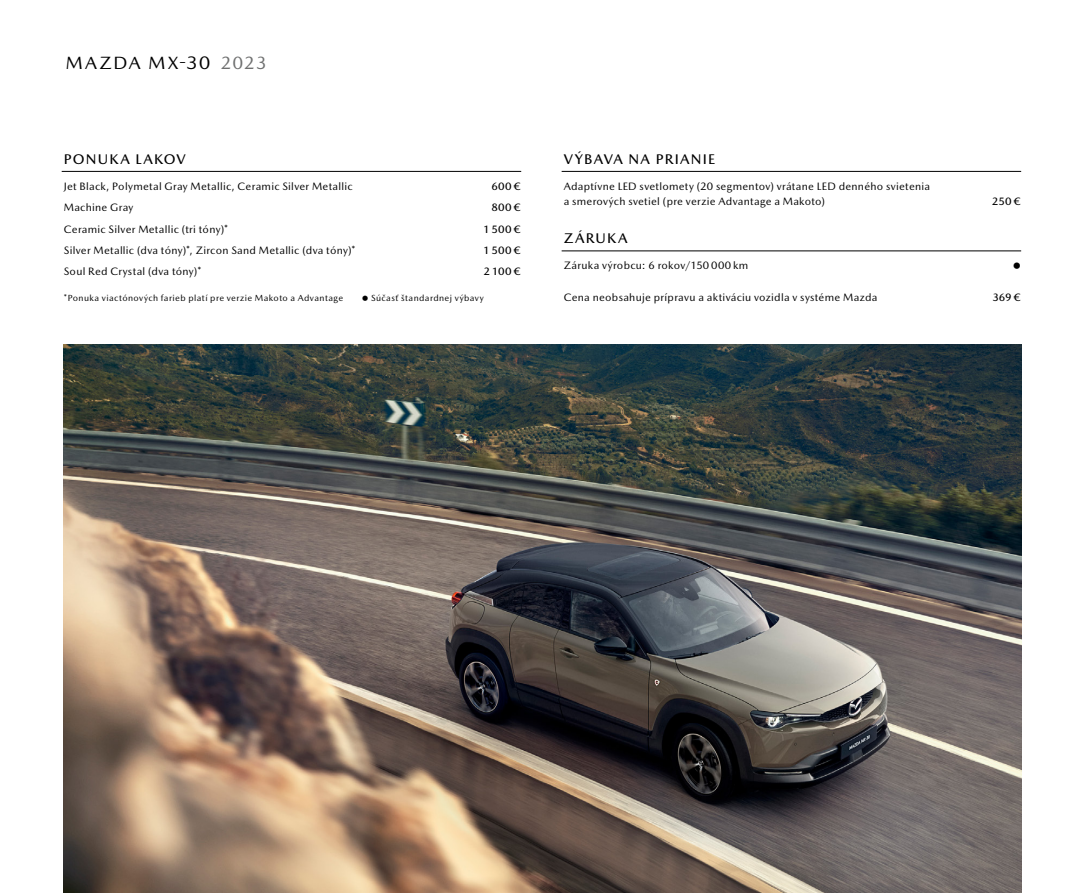
<style>
.page{position:relative;width:1085px;height:893px;background:#fff}
.page>*{position:absolute;margin:0;border:0;box-sizing:border-box;transform-origin:0 0}
.t1{font:18px "Mazda Type";letter-spacing:.105em;color:#000}
.t2{font:500 14.25px "Mazda Type";letter-spacing:.085em;color:#000}
.t3{font:10.8px/15px "Mazda Type";letter-spacing:.025em;color:#000}
.t4{font:500 10.8px "Mazda Type";letter-spacing:.015em;color:#000}
.t5{font:10.8px "Mazda Bullets";color:#000}
.t6{font:9px "Mazda Type";letter-spacing:.045em;color:#000}
.s1{color:#6f7070}
</style>
<div class="page">
<img style="left:64px;top:344px;width:956px;height:549px">
<hr style="left:62px;top:171px;width:459px;height:1px;background:#000">
<hr style="left:561px;top:171px;width:459px;height:1px;background:#000">
<hr style="left:561px;top:251px;width:459px;height:1px;background:#000">
<h1 class="t1" style="left:66px;top:52px;width:202px">MAZDA MX-30 <span class="s1">2023</span></h1>
<h2 class="t2" style="left:64px;top:150px;width:123px">PONUKA LAKOV</h2>
<p class="t3" style="left:64px;top:179px;width:290px">Jet Black, Polymetal Gray Metallic, Ceramic Silver Metallic</p>
<p class="t4" style="left:491px;top:180px;width:31px">600 €</p>
<p class="t3" style="left:64px;top:200px;width:71px">Machine Gray</p>
<p class="t4" style="left:491px;top:201px;width:31px">800 €</p>
<p class="t3" style="left:64px;top:221px;width:166px">Ceramic Silver Metallic (tri tóny)*</p>
<p class="t4" style="left:483px;top:223px;width:39px">1500€</p>
<p class="t3" style="left:64px;top:243px;width:293px">Silver Metallic (dva tóny)*, Zircon Sand Metallic (dva tóny)*</p>
<p class="t4" style="left:483px;top:244px;width:39px">1500€</p>
<p class="t3" style="left:64px;top:264px;width:139px">Soul Red Crystal (dva tóny)*</p>
<p class="t4" style="left:483px;top:265px;width:39px">2100€</p>
<p class="t6" style="left:64px;top:293px;width:281px">*Ponuka viactónových farieb platí pre verzie Makoto a Advantage</p>
<p class="t6" style="left:361px;top:293px;width:124px">● Súčasť štandardnej výbavy</p>
<h2 class="t2" style="left:563px;top:150px;width:153px">VÝBAVA NA PRIANIE</h2>
<p class="t3" style="left:563px;top:179px;width:368px">Adaptívne LED svetlomety (20 segmentov) vrátane LED denného svietenia a smerových svetiel (pre verzie Advantage a Makoto)</p>
<p class="t4" style="left:991px;top:195px;width:31px">250 €</p>
<h2 class="t2" style="left:563px;top:230px;width:65px">ZÁRUKA</h2>
<p class="t3" style="left:563px;top:258px;width:186px">Záruka výrobcu: 6 rokov/150 000 km</p>
<p class="t5" style="left:1012px;top:258px;width:10px">●</p>
<p class="t3" style="left:563px;top:290px;width:315px">Cena neobsahuje prípravu a aktiváciu vozidla v systéme Mazda</p>
<p class="t4" style="left:992px;top:291px;width:30px">369 €</p>
</div>
